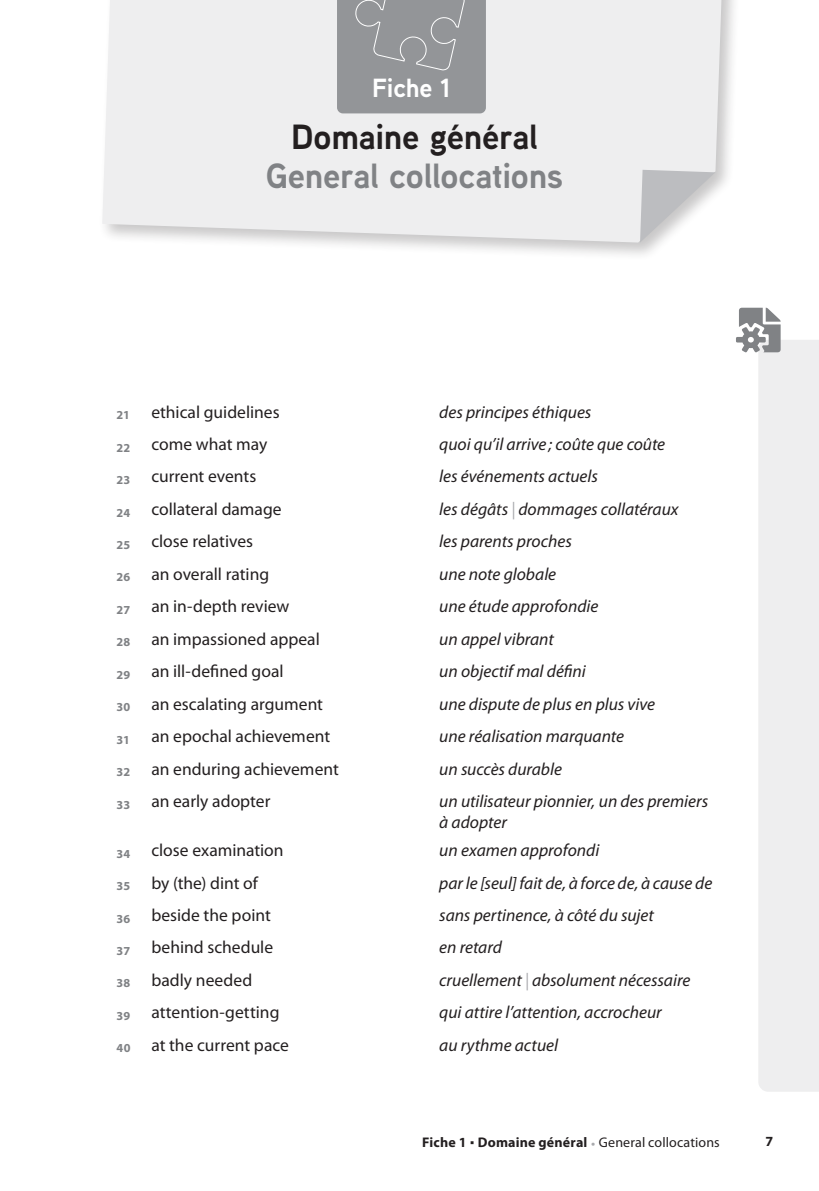
<style>
.page{position:relative;width:819px;height:1191px;background:#fff}
.page>*{position:absolute;margin:0;border:0;box-sizing:border-box;transform-origin:0 0}
.t1{font:700 35px "Aaux Next";letter-spacing:-.01em;color:#808285}
.t2{font:700 35px "Aaux Next";letter-spacing:-.005em;color:#231f20}
.t3{font:700 26.25px "Aaux Next";letter-spacing:-.01em;color:#fff}
.t4{font:italic 17.5px/21px "Myriad Pro";color:#231f20}
.t5{font:17.5px "Myriad Pro";color:#231f20}
.t6{font:700 14px "Myriad Pro";letter-spacing:.015em;color:#231f20}
.s1{color:#a8a9ad}
.s2{font-weight:400}
</style>
<div class="page">
<div style="left:758px;top:340px;width:61px;height:751px;background:#eeeeef"></div>
<svg style="left:736px;top:308px;width:44px;height:44px"></svg>
<div style="left:98px;top:0;width:647px;height:261px;background:#231f20;opacity:.25"></div>
<div style="left:102px;top:0;width:624px;height:242px;background:#eeeeef"></div>
<svg style="left:640px;top:170px;width:75px;height:73px"></svg>
<div style="left:337px;top:0;width:149px;height:113px;background:#939598"></div>
<h2 class="t3" style="left:372px;top:69px;width:80px">Fiche 1</h2>
<h1 class="t2" style="left:291px;top:112px;width:248px">Domaine général</h1>
<h1 class="t1" style="left:266px;top:151px;width:299px">General collocations</h1>
<p class="t5" style="left:117px;top:402px;width:164px"><sub>21</sub> ethical guidelines</p>
<p class="t4" style="left:439px;top:401px;width:154px">des principes éthiques</p>
<p class="t5" style="left:117px;top:434px;width:152px"><sub>22</sub> come what may</p>
<p class="t4" style="left:439px;top:434px;width:227px">quoi qu’il arrive ; coûte que coûte</p>
<p class="t5" style="left:117px;top:467px;width:141px"><sub>23</sub> current events</p>
<p class="t4" style="left:439px;top:466px;width:160px">les événements actuels</p>
<p class="t5" style="left:117px;top:499px;width:166px"><sub>24</sub> collateral damage</p>
<p class="t4" style="left:439px;top:499px;width:241px">les dégâts <span class="s1">|</span> dommages collatéraux</p>
<p class="t5" style="left:117px;top:532px;width:138px"><sub>25</sub> close relatives</p>
<p class="t4" style="left:439px;top:531px;width:134px">les parents proches</p>
<p class="t5" style="left:117px;top:564px;width:154px"><sub>26</sub> an overall rating</p>
<p class="t4" style="left:439px;top:564px;width:118px">une note globale</p>
<p class="t5" style="left:117px;top:597px;width:174px"><sub>27</sub> an in-depth review</p>
<p class="t4" style="left:439px;top:596px;width:161px">une étude approfondie</p>
<p class="t5" style="left:117px;top:629px;width:205px"><sub>28</sub> an impassioned appeal</p>
<p class="t4" style="left:439px;top:629px;width:116px">un appel vibrant</p>
<p class="t5" style="left:117px;top:662px;width:168px"><sub>29</sub> an ill-defined goal</p>
<p class="t4" style="left:439px;top:661px;width:148px">un objectif mal défini</p>
<p class="t5" style="left:117px;top:694px;width:208px"><sub>30</sub> an escalating argument</p>
<p class="t4" style="left:439px;top:693px;width:217px">une dispute de plus en plus vive</p>
<p class="t5" style="left:117px;top:726px;width:215px"><sub>31</sub> an epochal achievement</p>
<p class="t4" style="left:439px;top:726px;width:186px">une réalisation marquante</p>
<p class="t5" style="left:117px;top:759px;width:224px"><sub>32</sub> an enduring achievement</p>
<p class="t4" style="left:439px;top:758px;width:124px">un succès durable</p>
<p class="t5" style="left:117px;top:791px;width:155px"><sub>33</sub> an early adopter</p>
<p class="t4" style="left:439px;top:791px;width:270px">un utilisateur pionnier, un des premiers à adopter</p>
<p class="t5" style="left:117px;top:840px;width:168px"><sub>34</sub> close examination</p>
<p class="t4" style="left:439px;top:840px;width:161px">un examen approfondi</p>
<p class="t5" style="left:117px;top:873px;width:143px"><sub>35</sub> by (the) dint of</p>
<p class="t4" style="left:439px;top:872px;width:274px">par le [seul] fait de, à force de, à cause de</p>
<p class="t5" style="left:117px;top:905px;width:156px"><sub>36</sub> beside the point</p>
<p class="t4" style="left:439px;top:905px;width:216px">sans pertinence, à côté du sujet</p>
<p class="t5" style="left:117px;top:938px;width:158px"><sub>37</sub> behind schedule</p>
<p class="t4" style="left:439px;top:937px;width:64px">en retard</p>
<p class="t5" style="left:117px;top:970px;width:137px"><sub>38</sub> badly needed</p>
<p class="t4" style="left:439px;top:970px;width:252px">cruellement <span class="s1">|</span> absolument nécessaire</p>
<p class="t5" style="left:117px;top:1003px;width:164px"><sub>39</sub> attention-getting</p>
<p class="t4" style="left:439px;top:1002px;width:224px">qui attire l’attention, accrocheur</p>
<p class="t5" style="left:117px;top:1035px;width:174px"><sub>40</sub> at the current pace</p>
<p class="t4" style="left:439px;top:1034px;width:120px">au rythme actuel</p>
<p class="t6" style="left:422px;top:1133px;width:299px">Fiche 1 Domaine général <span class="s2">General collocations</span></p>
<p class="t6" style="left:765px;top:1132px;width:9px">7</p>
</div>
